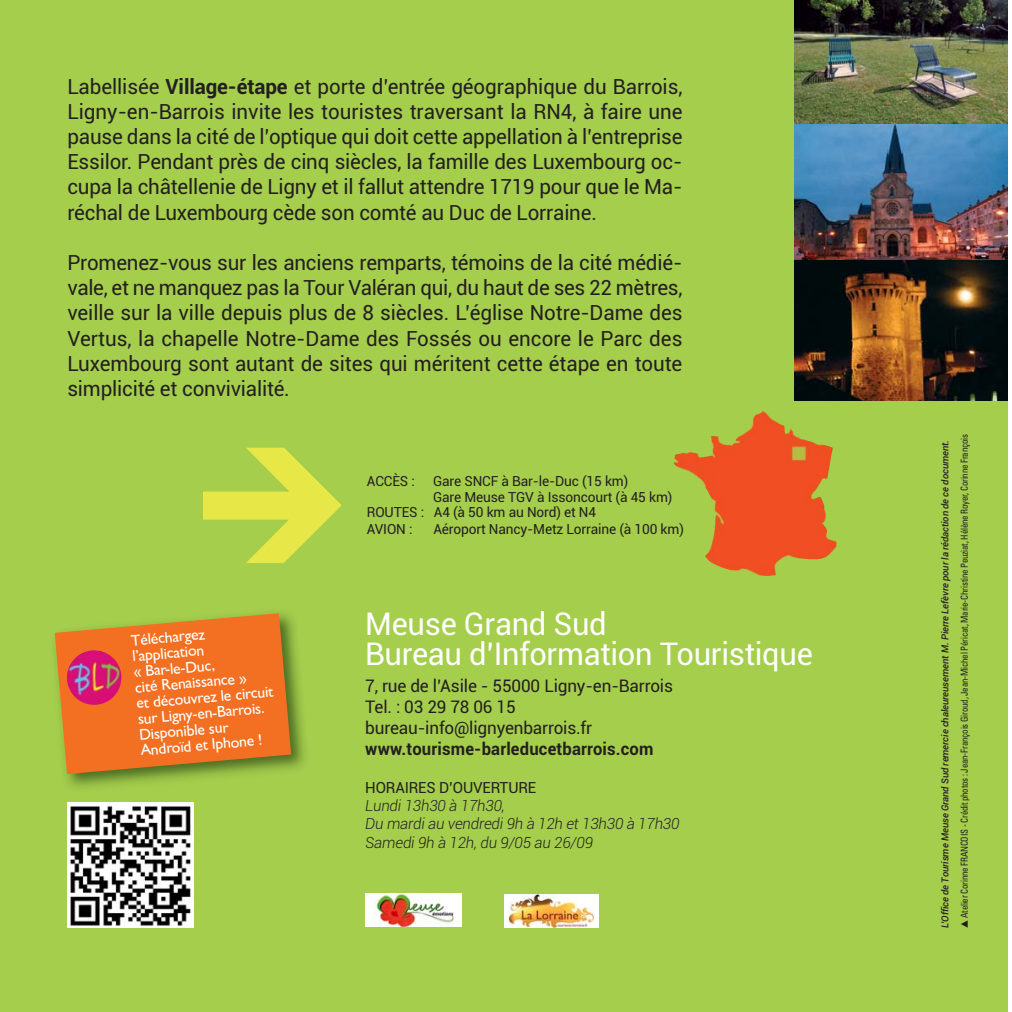
<style>
.page{position:relative;width:1012px;height:1012px;background:#fff}
.page>*{position:absolute;margin:0;border:0;box-sizing:border-box;transform-origin:0 0}
.t1{font:31.5px/29.8px "Roboto";letter-spacing:-.01em;color:#fff}
.t2{font:21px/25.2px "Roboto";letter-spacing:-.01em;color:#231f20;text-align:justify}
.t3{font:17.5px/21px "Roboto";letter-spacing:-.01em;color:#231f20}
.t4{font:700 17.5px "Roboto";letter-spacing:.01em;color:#231f20;scale:.95 1}
.t5{font:15.75px/15.8px "Gill Sans";color:#fff}
.t6{font:italic 300 15.4px/18.6px "Roboto";letter-spacing:-.01em;color:#231f20}
.t7{font:15.4px "Roboto";letter-spacing:-.01em;color:#231f20}
.t8{font:14px "Roboto";letter-spacing:-.01em;color:#231f20}
.t9{font:condensed 9.62px "Univers";letter-spacing:-.02em;color:#231f20;scale:.92 1}
.t10{font:italic 500 9.62px "Roboto";letter-spacing:-.01em;color:#231f20}
.s1{font-weight:700}
</style>
<div class="page">
<div style="left:0;top:0;width:1007px;height:1012px;background:#a4ce4c"></div>
<img style="left:674px;top:411px;width:163px;height:165px">
<img style="left:794px;top:259px;width:213px;height:141px">
<img style="left:794px;top:123px;width:213px;height:136px">
<img style="left:794px;top:0;width:213px;height:123px">
<div style="left:504px;top:894px;width:94px;height:34px;background:#fff"></div>
<img style="left:510px;top:895px;width:84px;height:32px">
<div style="left:365px;top:893px;width:96px;height:34px;background:#fff"></div>
<img style="left:373px;top:893px;width:81px;height:34px">
<img style="left:67px;top:803px;width:127px;height:125px">
<img style="left:54px;top:619px;width:251px;height:168px">
<svg style="left:55px;top:613px;width:236px;height:161px;background:#e07a26"></svg>
<img style="left:66px;top:649px;width:57px;height:57px">
<p class="t2" style="left:67px;top:75px;width:617px">Labellisée <span class="s1">Village-étape</span> et porte d’entrée géographique du Barrois, Ligny-en-Barrois invite les touristes traversant la RN4, à faire une pause dans la cité de l’optique qui doit cette appellation à l’entreprise Essilor. Pendant près de cinq siècles, la famille des Luxembourg oc&shy;cupa la châtellenie de Ligny et il fallut attendre 1719 pour que le Ma&shy;réchal de Luxembourg cède son comté au Duc de Lorraine.</p>
<p class="t2" style="left:67px;top:252px;width:617px">Promenez-vous sur les anciens remparts, témoins de la cité médié&shy;vale, et ne manquez pas la Tour Valéran qui, du haut de ses 22 mètres, veille sur la ville depuis plus de 8 siècles. L’église Notre-Dame des Vertus, la chapelle Notre-Dame des Fossés ou encore le Parc des Luxembourg sont autant de sites qui méritent cette étape en toute simplicité et convivialité.</p>
<p class="t5" style="left:130px;top:634px;width:139px;rotate:-5deg">Téléchargez l’application<br>« Bar-le-Duc,<br>cité Renaissance »<br>et découvrez le circuit sur Ligny-en-Barrois.<br>Disponible sur<br>Androïd et Iphone !</p>
<p class="t8" style="left:367px;top:475px;width:49px">ACCÈS :</p>
<p class="t8" style="left:433px;top:475px;width:197px">Gare SNCF à Bar-le-Duc (15 km)</p>
<p class="t8" style="left:433px;top:491px;width:241px">Gare Meuse TGV à Issoncourt (à 45 km)</p>
<p class="t8" style="left:367px;top:506px;width:231px">ROUTES : A4 (à 50 km au Nord) et N4</p>
<p class="t8" style="left:367px;top:524px;width:47px">AVION :</p>
<p class="t8" style="left:433px;top:524px;width:252px">Aéroport Nancy-Metz Lorraine (à 100 km)</p>
<h1 class="t1" style="left:365px;top:612px;width:449px">Meuse Grand Sud<br>Bureau d’Information Touristique</h1>
<p class="t3" style="left:365px;top:677px;width:309px">7, rue de l’Asile - 55000 Ligny-en-Barrois<br>Tel. : 03 29 78 06 15 bureau-info@lignyenbarrois.fr</p>
<p class="t4" style="left:365px;top:741px;width:305px">www.tourisme-barleducetbarrois.com</p>
<p class="t7" style="left:365px;top:781px;width:172px">HORAIRES D’OUVERTURE</p>
<p class="t6" style="left:365px;top:797px;width:316px">Lundi 13h30 à 17h30,<br>Du mardi au vendredi 9h à 12h et 13h30 à 17h30<br>Samedi 9h à 12h, du 9/05 au 26/09</p>
<p class="t10" style="left:941px;top:928px;width:489px;rotate:-90deg">L’Office de Tourisme Meuse Grand Sud remercie chaleureusement M. Pierre Lefèvre pour la rédaction de ce document.</p>
<p class="t9" style="left:961px;top:928px;width:539px;rotate:-90deg">▲ Atelier Corinne FRANCOIS - Crédit photos : Jean-François Giroud, Jean-Michel Péricat, Marie-Christine Peuziat, Hélène Royer, Corinne François</p>
</div>
